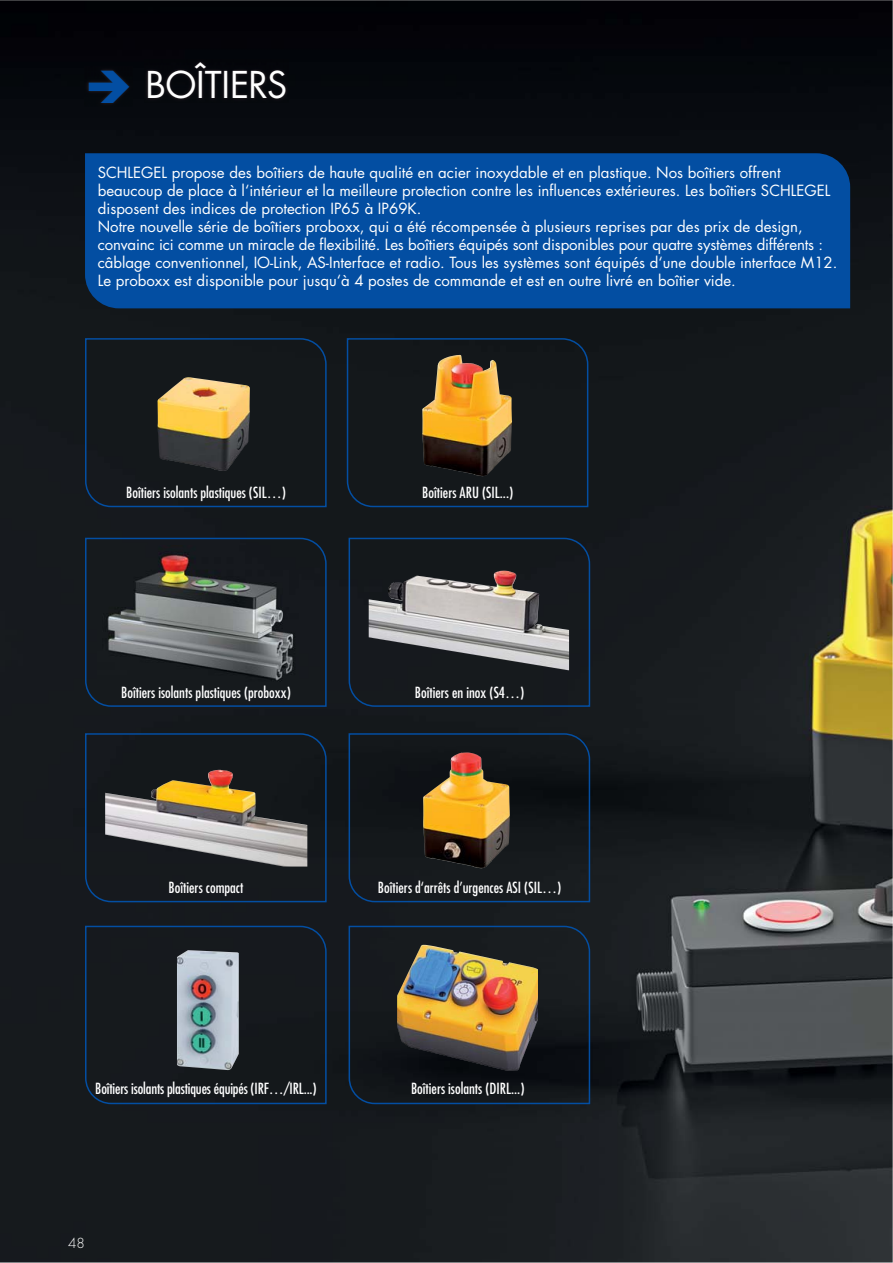
<style>
.page{position:relative;width:893px;height:1263px;background:#fff}
.page>*{position:absolute;margin:0;border:0;box-sizing:border-box;transform-origin:0 0}
.t1{font:36px "Futura Std";letter-spacing:-.005em;color:#fff}
.t2{font:15px/18px "Futura Std";color:#fff}
.t3{font:condensed 15px "Futura Std";color:#fff}
.t4{font:300 13.5px "Futura Std";color:#fff}
</style>
<div class="page">
<img style="left:0;top:0;width:893px;height:1263px">
<div style="left:85px;top:153px;width:765px;height:155px;background:#034ea2"></div>
<svg style="left:348px;top:732px;width:243px;height:171px;background:#12191f"></svg>
<svg style="left:84px;top:732px;width:243px;height:171px;background:#131b23"></svg>
<svg style="left:84px;top:537px;width:243px;height:171px;background:#141d28"></svg>
<svg style="left:348px;top:537px;width:243px;height:171px;background:#141b23"></svg>
<svg style="left:348px;top:925px;width:243px;height:180px;background:#121920"></svg>
<div style="left:84px;top:925px;width:243px;height:180px;background:#16191d"></div>
<div style="left:346px;top:337px;width:243px;height:171px;background:#14181b"></div>
<div style="left:84px;top:337px;width:243px;height:171px;background:#14181b"></div>
<img style="left:85px;top:67px;width:47px;height:39px">
<img style="left:97px;top:546px;width:202px;height:140px">
<img style="left:369px;top:571px;width:200px;height:99px">
<img style="left:105px;top:770px;width:202px;height:97px">
<img style="left:397px;top:945px;width:141px;height:126px">
<img style="left:157px;top:377px;width:93px;height:94px">
<img style="left:422px;top:355px;width:90px;height:122px">
<img style="left:177px;top:952px;width:62px;height:119px">
<img style="left:423px;top:752px;width:87px;height:117px">
<img style="left:144px;top:59px;width:145px;height:43px">
<svg style="left:89px;top:70px;width:40px;height:33px"></svg>
<h1 class="t1" style="left:145px;top:68px;width:143px">BOÎTIERS</h1>
<p class="t2" style="left:98px;top:165px;width:741px">SCHLEGEL propose des boîtiers de haute qualité en acier inoxydable et en plastique. Nos boîtiers offrent beaucoup de place à l‘intérieur et la meilleure protection contre les influences extérieures. Les boîtiers SCHLEGEL disposent des indices de protection IP65 à IP69K.<br>Notre nouvelle série de boîtiers proboxx, qui a été récompensée à plusieurs reprises par des prix de design, convainc ici comme un miracle de flexibilité. Les boîtiers équipés sont disponibles pour quatre systèmes différents : câblage conventionnel, IO-Link, AS-Interface et radio. Tous les systèmes sont équipés d‘une double interface M12.<br>Le proboxx est disponible pour jusqu‘à 4 postes de commande et est en outre livré en boîtier vide.</p>
<p class="t3" style="left:126px;top:486px;width:161px">Boîtiers isolants plastiques (SIL…)</p>
<p class="t3" style="left:121px;top:685px;width:171px">Boîtiers isolants plastiques (proboxx)</p>
<p class="t3" style="left:422px;top:486px;width:92px">Boîtiers ARU (SIL...)</p>
<p class="t3" style="left:415px;top:685px;width:111px">Boîtiers en inox (S4…)</p>
<p class="t3" style="left:169px;top:881px;width:76px">Boîtiers compact</p>
<p class="t3" style="left:378px;top:881px;width:185px">Boîtiers d‘arrêts d’urgences ASI (SIL…)</p>
<p class="t3" style="left:95px;top:1082px;width:223px">Boîtiers isolants plastiques équipés (IRF…/IRL...)</p>
<p class="t3" style="left:411px;top:1082px;width:115px">Boîtiers isolants (DIRL...)</p>
<p class="t4" style="left:68px;top:1237px;width:18px">48</p>
</div>
